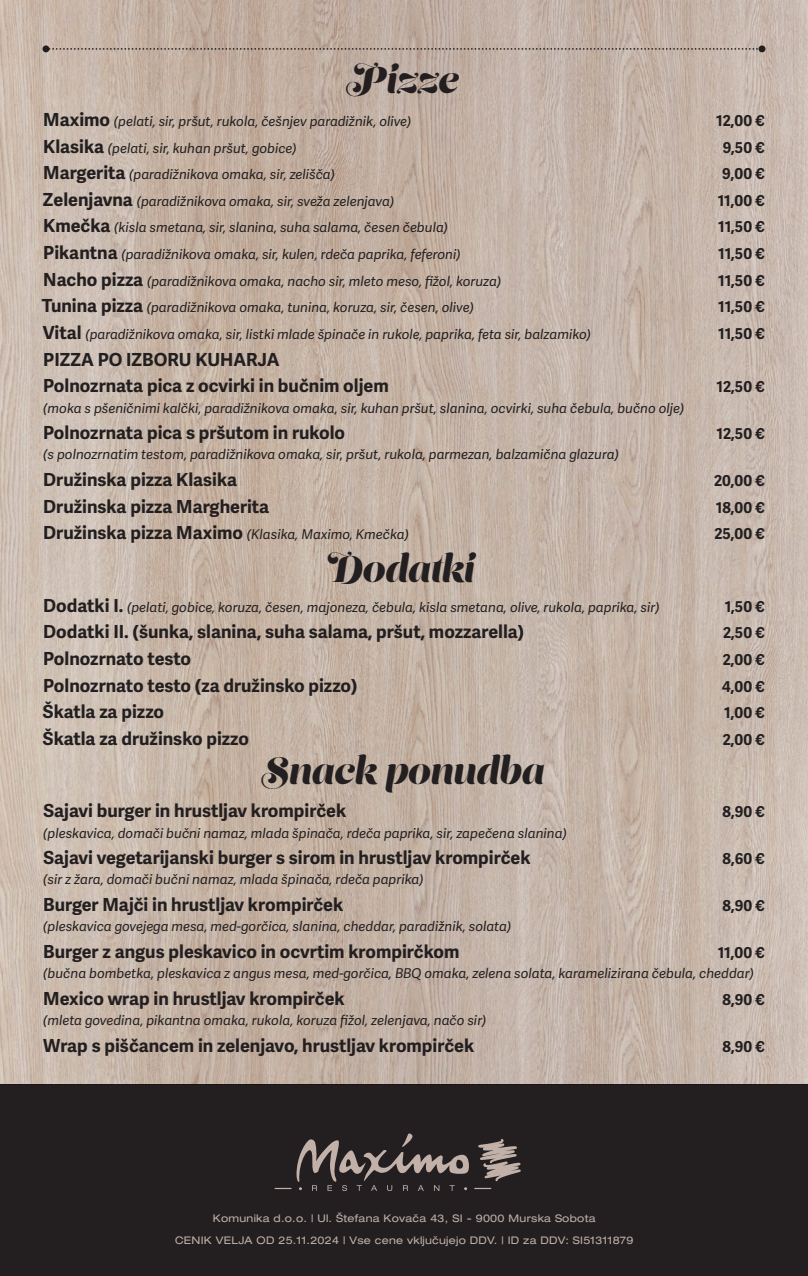
<style>
.page{position:relative;width:808px;height:1276px;background:#fff}
.page>*{position:absolute;margin:0;border:0;box-sizing:border-box;transform-origin:0 0}
.Naslov{font:37.5px "Lust Script";color:#231f20}
.JED_-_1_vrsta_ali_opis_2_vrsta{font:700 18px "Adelle Sans";color:#231f20}
.JED_-_opis_v_1_vrsti{font:700 18px "Adelle Sans";color:#231f20}
.JED_-_1_vrsta_ali_opis_2_vrsta-2{font:700 15px "Adelle Sans";color:#231f20}
.JED_-_opis_v_1_vrsti-2{font:700 15px "Adelle Sans";color:#231f20}
.JED_-_opis_v_1_vrsti-3{font:italic 13.5px "Adelle Sans";color:#231f20}
.JED_-_1_vrsta_ali_opis_2_vrsta-3{font:italic 13.5px "Adelle Sans";color:#231f20}
.t1{font:expanded 10.5px "Helvetica Neue LT Pro";letter-spacing:.025em;color:#c1b1a8}
.s1{font-weight:700;font-style:normal;font-size:18px}
</style>
<div class="page">
<div style="left:0;top:1084px;width:808px;height:192px;background:#231f20"></div>
<img style="left:0;top:0;width:808px;height:1084px">
<svg style="left:49px;top:48px;width:709px;height:2px"></svg>
<div style="left:43px;top:45px;width:6px;height:7px;background:#231f20;border-radius:50%"></div>
<div style="left:758px;top:45px;width:7px;height:7px;background:#231f20;border-radius:50%"></div>
<svg style="left:475px;top:1187px;width:16px;height:2px"></svg>
<svg style="left:275px;top:1133px;width:194px;height:58px"></svg>
<svg style="left:478px;top:1139px;width:43px;height:42px"></svg>
<p class="Naslov" style="left:346px;top:55px;width:114px">Pizze</p>
<p class="JED_-_opis_v_1_vrsti-3" style="left:43px;top:111px;width:370px"><span class="s1">Maximo</span> (pelati, sir, pršut, rukola, češnjev paradižnik, olive)</p>
<p class="JED_-_opis_v_1_vrsti-2" style="left:716px;top:111px;width:50px">12,00 €</p>
<p class="JED_-_opis_v_1_vrsti-3" style="left:43px;top:138px;width:255px"><span class="s1">Klasika</span> (pelati, sir, kuhan pršut, gobice)</p>
<p class="JED_-_opis_v_1_vrsti-2" style="left:723px;top:138px;width:44px">9,50 €</p>
<p class="JED_-_opis_v_1_vrsti-3" style="left:43px;top:165px;width:293px"><span class="s1">Margerita</span> (paradižnikova omaka, sir, zelišča)</p>
<p class="JED_-_opis_v_1_vrsti-2" style="left:722px;top:165px;width:44px">9,00 €</p>
<p class="JED_-_opis_v_1_vrsti-3" style="left:43px;top:191px;width:353px"><span class="s1">Zelenjavna</span> (paradižnikova omaka, sir, sveža zelenjava)</p>
<p class="JED_-_opis_v_1_vrsti-2" style="left:718px;top:191px;width:49px">11,00 €</p>
<p class="JED_-_opis_v_1_vrsti-3" style="left:43px;top:218px;width:406px"><span class="s1">Kmečka</span> (kisla smetana, sir, slanina, suha salama, česen čebula)</p>
<p class="JED_-_opis_v_1_vrsti-2" style="left:718px;top:218px;width:48px">11,50 €</p>
<p class="JED_-_opis_v_1_vrsti-3" style="left:43px;top:245px;width:419px"><span class="s1">Pikantna</span> (paradižnikova omaka, sir, kulen, rdeča paprika, feferoni)</p>
<p class="JED_-_opis_v_1_vrsti-2" style="left:718px;top:245px;width:48px">11,50 €</p>
<p class="JED_-_opis_v_1_vrsti-3" style="left:43px;top:271px;width:460px"><span class="s1">Nacho pizza</span> (paradižnikova omaka, nacho sir, mleto meso, fižol, koruza)</p>
<p class="JED_-_opis_v_1_vrsti-2" style="left:718px;top:271px;width:48px">11,50 €</p>
<p class="JED_-_opis_v_1_vrsti-3" style="left:42px;top:298px;width:433px"><span class="s1">Tunina pizza</span> (paradižnikova omaka, tunina, koruza, sir, česen, olive)</p>
<p class="JED_-_opis_v_1_vrsti-2" style="left:718px;top:298px;width:48px">11,50 €</p>
<p class="JED_-_opis_v_1_vrsti-3" style="left:43px;top:324px;width:550px"><span class="s1">Vital</span> (paradižnikova omaka, sir, listki mlade špinače in rukole, paprika, feta sir, balzamiko)</p>
<p class="JED_-_opis_v_1_vrsti-2" style="left:718px;top:325px;width:48px">11,50 €</p>
<p class="JED_-_opis_v_1_vrsti" style="left:43px;top:348px;width:238px">PIZZA PO IZBORU KUHARJA</p>
<p class="JED_-_1_vrsta_ali_opis_2_vrsta" style="left:43px;top:375px;width:347px">Polnozrnata pica z ocvirki in bučnim oljem</p>
<p class="JED_-_1_vrsta_ali_opis_2_vrsta-2" style="left:716px;top:378px;width:50px">12,50 €</p>
<p class="JED_-_1_vrsta_ali_opis_2_vrsta-3" style="left:43px;top:398px;width:643px">(moka s pšeničnimi kalčki, paradižnikova omaka, sir, kuhan pršut, slanina, ocvirki, suha čebula, bučno olje)</p>
<p class="JED_-_1_vrsta_ali_opis_2_vrsta" style="left:43px;top:422px;width:303px">Polnozrnata pica s pršutom in rukolo</p>
<p class="JED_-_1_vrsta_ali_opis_2_vrsta-2" style="left:716px;top:425px;width:50px">12,50 €</p>
<p class="JED_-_1_vrsta_ali_opis_2_vrsta-3" style="left:43px;top:445px;width:577px">(s polnozrnatim testom, paradižnikova omaka, sir, pršut, rukola, parmezan, balzamična glazura)</p>
<p class="JED_-_1_vrsta_ali_opis_2_vrsta" style="left:43px;top:469px;width:195px">Družinska pizza Klasika</p>
<p class="JED_-_1_vrsta_ali_opis_2_vrsta-2" style="left:714px;top:472px;width:52px">20,00 €</p>
<p class="JED_-_1_vrsta_ali_opis_2_vrsta" style="left:43px;top:495px;width:227px">Družinska pizza Margherita</p>
<p class="JED_-_1_vrsta_ali_opis_2_vrsta-2" style="left:716px;top:498px;width:51px">18,00 €</p>
<p class="JED_-_opis_v_1_vrsti-3" style="left:43px;top:525px;width:367px"><span class="s1">Družinska pizza Maximo</span> (Klasika, Maximo, Kmečka)</p>
<p class="JED_-_opis_v_1_vrsti-2" style="left:714px;top:525px;width:52px">25,00 €</p>
<p class="Naslov" style="left:328px;top:544px;width:148px">Dodatki</p>
<p class="JED_-_opis_v_1_vrsti-3" style="left:43px;top:597px;width:618px"><span class="s1">Dodatki I.</span> (pelati, gobice, koruza, česen, majoneza, čebula, kisla smetana, olive, rukola, paprika, sir)</p>
<p class="JED_-_opis_v_1_vrsti-2" style="left:725px;top:597px;width:42px">1,50 €</p>
<p class="JED_-_1_vrsta_ali_opis_2_vrsta" style="left:43px;top:621px;width:483px">Dodatki II. (šunka, slanina, suha salama, pršut, mozzarella)</p>
<p class="JED_-_1_vrsta_ali_opis_2_vrsta-2" style="left:723px;top:624px;width:43px">2,50 €</p>
<p class="JED_-_1_vrsta_ali_opis_2_vrsta" style="left:43px;top:648px;width:149px">Polnozrnato testo</p>
<p class="JED_-_1_vrsta_ali_opis_2_vrsta-2" style="left:723px;top:650px;width:44px">2,00 €</p>
<p class="JED_-_1_vrsta_ali_opis_2_vrsta" style="left:43px;top:674px;width:316px">Polnozrnato testo (za družinsko pizzo)</p>
<p class="JED_-_1_vrsta_ali_opis_2_vrsta-2" style="left:722px;top:677px;width:44px">4,00 €</p>
<p class="JED_-_1_vrsta_ali_opis_2_vrsta" style="left:43px;top:701px;width:123px">Škatla za pizzo</p>
<p class="JED_-_1_vrsta_ali_opis_2_vrsta-2" style="left:724px;top:704px;width:42px">1,00 €</p>
<p class="JED_-_1_vrsta_ali_opis_2_vrsta" style="left:43px;top:727px;width:208px">Škatla za družinsko pizzo</p>
<p class="JED_-_1_vrsta_ali_opis_2_vrsta-2" style="left:723px;top:730px;width:44px">2,00 €</p>
<p class="Naslov" style="left:261px;top:746px;width:284px">Snack ponudba</p>
<p class="JED_-_1_vrsta_ali_opis_2_vrsta" style="left:43px;top:800px;width:304px">Sajavi burger in hrustljav krompirček</p>
<p class="JED_-_1_vrsta_ali_opis_2_vrsta-2" style="left:722px;top:803px;width:44px">8,90 €</p>
<p class="JED_-_1_vrsta_ali_opis_2_vrsta-3" style="left:43px;top:823px;width:525px">(pleskavica, domači bučni namaz, mlada špinača, rdeča paprika, sir, zapečena slanina)</p>
<p class="JED_-_1_vrsta_ali_opis_2_vrsta" style="left:43px;top:847px;width:488px">Sajavi vegetarijanski burger s sirom in hrustljav krompirček</p>
<p class="JED_-_1_vrsta_ali_opis_2_vrsta-2" style="left:722px;top:850px;width:44px">8,60 €</p>
<p class="JED_-_1_vrsta_ali_opis_2_vrsta-3" style="left:43px;top:870px;width:382px">(sir z žara, domači bučni namaz, mlada špinača, rdeča paprika)</p>
<p class="JED_-_1_vrsta_ali_opis_2_vrsta" style="left:43px;top:894px;width:301px">Burger Majči in hrustljav krompirček</p>
<p class="JED_-_1_vrsta_ali_opis_2_vrsta-2" style="left:722px;top:896px;width:44px">8,90 €</p>
<p class="JED_-_1_vrsta_ali_opis_2_vrsta-3" style="left:43px;top:917px;width:469px">(pleskavica govejega mesa, med-gorčica, slanina, cheddar, paradižnik, solata)</p>
<p class="JED_-_1_vrsta_ali_opis_2_vrsta" style="left:43px;top:940px;width:418px">Burger z angus pleskavico in ocvrtim krompirčkom</p>
<p class="JED_-_1_vrsta_ali_opis_2_vrsta-2" style="left:718px;top:943px;width:49px">11,00 €</p>
<p class="JED_-_1_vrsta_ali_opis_2_vrsta-3" style="left:43px;top:963px;width:712px">(bučna bombetka, pleskavica z angus mesa, med-gorčica, BBQ omaka, zelena solata, karamelizirana čebula, cheddar)</p>
<p class="JED_-_1_vrsta_ali_opis_2_vrsta" style="left:43px;top:987px;width:303px">Mexico wrap in hrustljav krompirček</p>
<p class="JED_-_1_vrsta_ali_opis_2_vrsta-2" style="left:722px;top:990px;width:44px">8,90 €</p>
<p class="JED_-_1_vrsta_ali_opis_2_vrsta-3" style="left:43px;top:1010px;width:445px">(mleta govedina, pikantna omaka, rukola, koruza fižol, zelenjava, načo sir)</p>
<p class="JED_-_1_vrsta_ali_opis_2_vrsta" style="left:43px;top:1034px;width:432px">Wrap s piščancem in zelenjavo, hrustljav krompirček</p>
<p class="JED_-_1_vrsta_ali_opis_2_vrsta-2" style="left:722px;top:1037px;width:44px">8,90 €</p>
<p class="t1" style="left:213px;top:1211px;width:384px">Komunika d.o.o. | Ul. Štefana Kovača 43, SI - 9000 Murska Sobota</p>
<p class="t1" style="left:175px;top:1234px;width:460px">CENIK VELJA OD 25.11.2024 | Vse cene vključujejo DDV. | ID za DDV: SI51311879</p>
</div>
